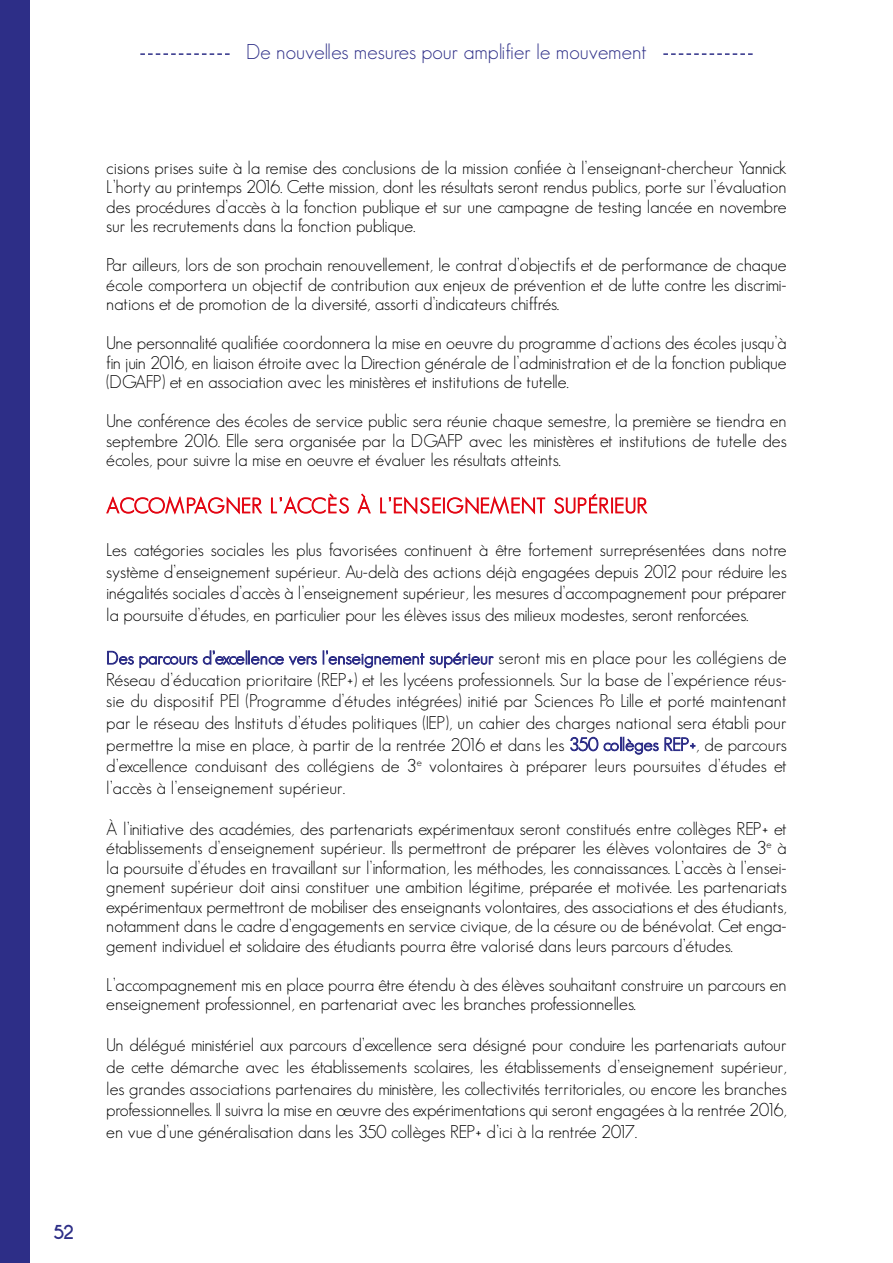
<style>
.page{position:relative;width:893px;height:1263px;background:#fff}
.page>*{position:absolute;margin:0;border:0;box-sizing:border-box;transform-origin:0 0}
.t1{font:300 21px "Geosans";color:#2d2e87}
.t2{font:300 18px/19.5px "Geosans";color:#000;text-align:justify}
.t3{font:700 18px "Caviar Dreams";color:#2d2e87}
.s1{color:#2d2e87}
</style>
<div class="page">
<div style="left:0;top:0;width:30px;height:1263px;background:#2d2e87"></div>
<svg style="left:140px;top:53px;width:90px;height:2px"></svg>
<svg style="left:663px;top:53px;width:90px;height:2px"></svg>
<svg style="left:106px;top:496px;width:156px;height:19px"></svg>
<svg style="left:271px;top:493px;width:78px;height:21px"></svg>
<svg style="left:357px;top:493px;width:14px;height:21px"></svg>
<svg style="left:380px;top:496px;width:165px;height:19px"></svg>
<svg style="left:554px;top:493px;width:94px;height:21px"></svg>
<svg style="left:107px;top:650px;width:210px;height:18px"></svg>
<svg style="left:323px;top:650px;width:171px;height:18px"></svg>
<svg style="left:570px;top:736px;width:126px;height:19px"></svg>
<p class="t1" style="left:246px;top:40px;width:402px">De nouvelles mesures pour amplifier le mouvement</p>
<p class="t3" style="left:53px;top:1221px;width:23px">52</p>
<p class="t2" style="left:106px;top:158px;width:682px">cisions prises suite à la remise des conclusions de la mission confiée à l’enseignant-chercheur Yannick L’horty au printemps 2016. Cette mission, dont les résultats seront rendus publics, porte sur l’évaluation des procédures d’accès à la fonction publique et sur une campagne de testing lancée en novembre sur les recrutements dans la fonction publique.</p>
<p class="t2" style="left:106px;top:255px;width:682px">Par ailleurs, lors de son prochain renouvellement, le contrat d’objectifs et de performance de chaque école comportera un objectif de contribution aux enjeux de prévention et de lutte contre les discrimi&shy;nations et de promotion de la diversité, assorti d’indicateurs chiffrés.</p>
<p class="t2" style="left:106px;top:333px;width:682px">Une personnalité qualifiée coordonnera la mise en oeuvre du programme d’actions des écoles jusqu’à fin juin 2016, en liaison étroite avec la Direction générale de l’administration et de la fonction publique (DGAFP) et en association avec les ministères et institutions de tutelle.</p>
<p class="t2" style="left:106px;top:411px;width:682px">Une conférence des écoles de service public sera réunie chaque semestre, la première se tiendra en septembre 2016. Elle sera organisée par la DGAFP avec les ministères et institutions de tutelle des écoles, pour suivre la mise en oeuvre et évaluer les résultats atteints.</p>
<p class="t2" style="left:106px;top:539px;width:682px;line-height:21.6px">Les catégories sociales les plus favorisées continuent à être fortement surreprésentées dans notre système d’enseignement supérieur. Au-delà des actions déjà engagées depuis 2012 pour réduire les inégalités sociales d’accès à l’enseignement supérieur, les mesures d’accompagnement pour préparer la poursuite d’études, en particulier pour les élèves issus des milieux modestes, seront renforcées.</p>
<p class="t2" style="left:106px;top:647px;width:682px;line-height:21.6px"><span class="s1">Des parcours d’excellence vers l’enseignement supérieur</span> seront mis en place pour les collégiens de Réseau d’éducation prioritaire (REP+) et les lycéens professionnels. Sur la base de l’expérience réus&shy;sie du dispositif PEI (Programme d’études intégrées) initié par Sciences Po Lille et porté maintenant par le réseau des Instituts d’études politiques (IEP), un cahier des charges national sera établi pour permettre la mise en place, à partir de la rentrée 2016 et dans les <span class="s1">350 collèges REP+</span>, de parcours d’excellence conduisant des collégiens de 3<sup>e</sup> volontaires à préparer leurs poursuites d’études et l’accès à l’enseignement supérieur.</p>
<p class="t2" style="left:106px;top:819px;width:682px">À l’initiative des académies, des partenariats expérimentaux seront constitués entre collèges REP+ et établissements d’enseignement supérieur. Ils permettront de préparer les élèves volontaires de 3<sup>e</sup> à la poursuite d’études en travaillant sur l’information, les méthodes, les connaissances. L’accès à l’ensei&shy;gnement supérieur doit ainsi constituer une ambition légitime, préparée et motivée. Les partenariats expérimentaux permettront de mobiliser des enseignants volontaires, des associations et des étudiants, notamment dans le cadre d’engagements en service civique, de la césure ou de bénévolat. Cet enga&shy;gement individuel et solidaire des étudiants pourra être valorisé dans leurs parcours d’études.</p>
<p class="t2" style="left:106px;top:975px;width:682px">L’accompagnement mis en place pourra être étendu à des élèves souhaitant construire un parcours en enseignement professionnel, en partenariat avec les branches professionnelles.</p>
<p class="t2" style="left:106px;top:1034px;width:682px;line-height:21.6px">Un délégué ministériel aux parcours d’excellence sera désigné pour conduire les partenariats autour de cette démarche avec les établissements scolaires, les établissements d’enseignement supérieur, les grandes associations partenaires du ministère, les collectivités territoriales, ou encore les branches professionnelles. Il suivra la mise en œuvre des expérimentations qui seront engagées à la rentrée 2016, en vue d’une généralisation dans les 350 collèges REP+ d’ici à la rentrée 2017.</p>
</div>
